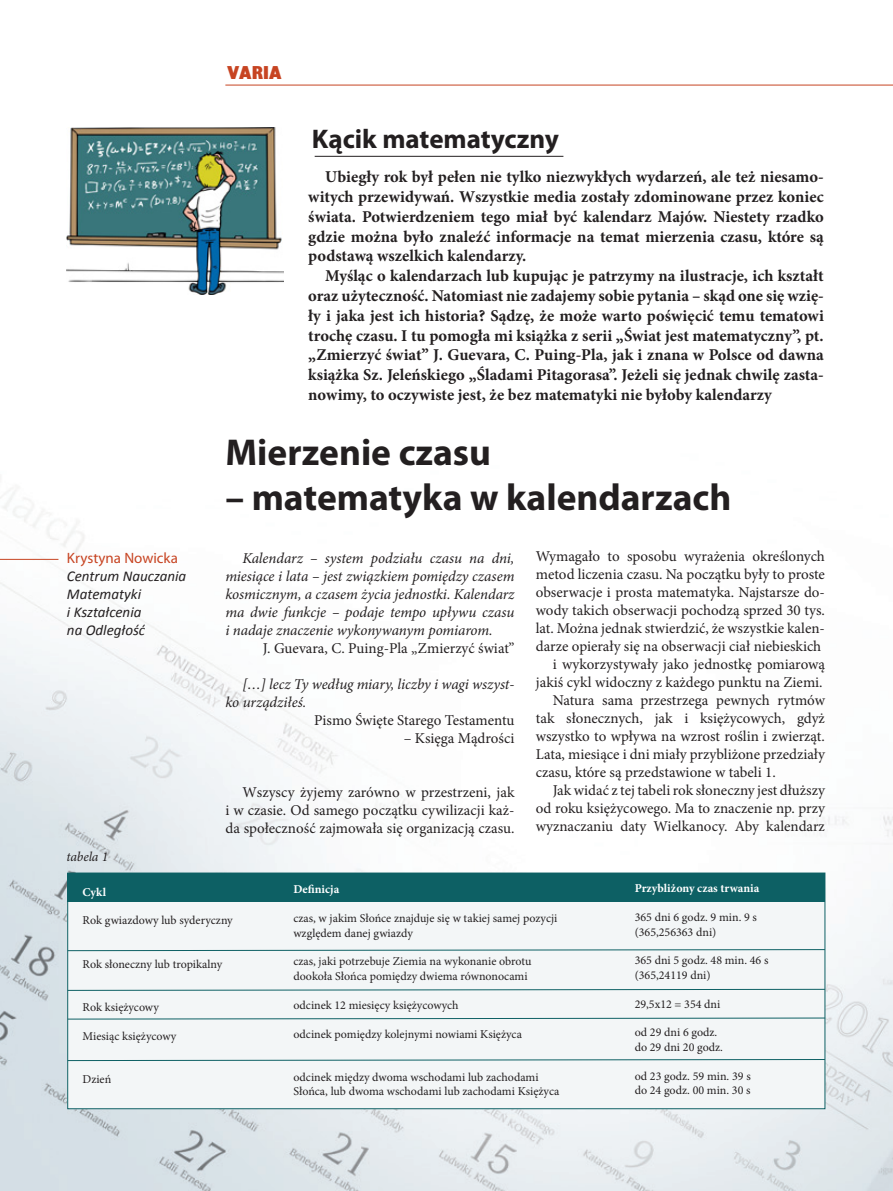
<style>
.page{position:relative;width:893px;height:1191px;background:#fff}
.page>*{position:absolute;margin:0;border:0;box-sizing:border-box;transform-origin:0 0}
.tytuł{font:700 37.5px "Myriad Pro";color:#231f20}
.tytuł-2{font:700 27px "Myriad Pro";color:#231f20}
.zywa_pagina{font:900 18px "EFN Gilead";color:#c74422}
.tekst{font:700 16.5px/19.8px "Minion Pro";color:#231f20;text-align:justify}
.tekst-2{font:15px/18px "Minion Pro";color:#231f20;text-align:justify}
.tekst-3{font:italic 15px/18px "Minion Pro";letter-spacing:-.005em;color:#231f20;text-align:justify}
.autor_wydział{font:italic 15px/18px "Calibri";color:#231f20}
.autor{font:15px "Myriad Pro";color:#c74422}
.podpis_pod_zdjeciem{font:italic 13.5px "Minion Pro";letter-spacing:-.01em;color:#231f20}
.tekst-4{font:12px "Minion Pro";color:#231f20}
.tekst-5{font:700 12px "Minion Pro";color:#fff}
</style>
<div class="page">
<hr style="left:225px;top:85px;width:668px;height:1px;background:#c74422">
<img style="left:0;top:490px;width:893px;height:701px">
<hr style="left:0;top:559px;width:58px;height:1px;background:#c74422">
<img style="left:67px;top:128px;width:217px;height:167px">
<div style="left:68px;top:874px;width:757px;height:235px;background:#f3f6f7"></div>
<div style="left:68px;top:873px;width:757px;height:28px;background:#0d6064"></div>
<svg style="left:69px;top:949px;width:757px;height:2px;background:#80abad"></svg>
<svg style="left:69px;top:988px;width:757px;height:3px"></svg>
<svg style="left:69px;top:1017px;width:757px;height:2px"></svg>
<svg style="left:69px;top:1058px;width:757px;height:3px"></svg>
<div style="left:67px;top:872px;width:758px;height:237px;border:1px solid #0d6064"></div>
<hr style="left:315px;top:156px;width:248px;height:1px;background:#231f20">
<p class="zywa_pagina" style="left:227px;top:61px;width:56px">VARIA</p>
<p class="tytuł-2" style="left:312px;top:121px;width:249px">Kącik matematyczny</p>
<p class="tekst" style="left:308px;top:167px;width:517px;text-indent:17px">Ubiegły rok był pełen nie tylko niezwykłych wydarzeń, ale też niesamo&shy;witych przewidywań. Wszystkie media zostały zdominowane przez koniec świata. Potwierdzeniem tego miał być kalendarz Majów. Niestety rzadko gdzie można było znaleźć informacje na temat mierzenia czasu, które są podstawą wszelkich kalendarzy.</p>
<p class="tekst" style="left:308px;top:266px;width:517px;text-indent:17px">Myśląc o kalendarzach lub kupując je patrzymy na ilustracje, ich kształt oraz użyteczność. Natomiast nie zadajemy sobie pytania – skąd one się wzię&shy;ły i jaka jest ich historia? Sądzę, że może warto poświęcić temu tematowi trochę czasu. I tu pomogła mi książka z serii „Świat jest matematyczny”, pt. „Zmierzyć świat” J. Guevara, C. Puing-Pla, jak i znana w Polsce od dawna książka Sz. Jeleńskiego „Śladami Pitagorasa”. Jeżeli się jednak chwilę zasta&shy;nowimy, to oczywiste jest, że bez matematyki nie byłoby kalendarzy</p>
<p class="autor" style="left:67px;top:548px;width:113px">Krystyna Nowicka</p>
<p class="autor_wydział" style="left:67px;top:566px;width:121px">Centrum Nauczania<br>Matematyki</p>
<p class="autor_wydział" style="left:67px;top:602px;width:80px">i Kształcenia na Odległość</p>
<p class="tytuł" style="left:225px;top:428px;width:267px">Mierzenie czasu</p>
<p class="tytuł" style="left:225px;top:473px;width:508px">– matematyka w kalendarzach</p>
<p class="tekst-3" style="left:225px;top:549px;width:291px;text-indent:17px">Kalendarz – system podziału czasu na dni, miesiące i lata – jest związkiem pomiędzy czasem kosmicznym, a czasem życia jednostki. Kalendarz ma dwie funkcje – podaje tempo upływu czasu i nadaje znaczenie wykonywanym pomiarom.</p>
<p class="tekst-2" style="left:263px;top:639px;width:253px">J. Guevara, C. Puing-Pla „Zmierzyć świat”</p>
<p class="tekst-3" style="left:225px;top:675px;width:291px;text-indent:17px">[…] lecz Ty według miary, liczby i wagi wszyst&shy;ko urządziłeś.</p>
<p class="tekst-2" style="left:314px;top:711px;width:202px">Pismo Święte Starego Testamentu</p>
<p class="tekst-2" style="left:404px;top:729px;width:112px">– Księga Mądrości</p>
<p class="tekst-2" style="left:225px;top:783px;width:291px;text-indent:17px">Wszyscy żyjemy zarówno w przestrzeni, jak i w czasie. Od samego początku cywilizacji każ&shy;da społeczność zajmowała się organizacją czasu.</p>
<p class="tekst-2" style="left:536px;top:547px;width:291px">Wymagało to sposobu wyrażenia określonych metod liczenia czasu. Na początku były to proste obserwacje i prosta matematyka. Najstarsze do&shy;wody takich obserwacji pochodzą sprzed 30 tys. lat. Można jednak stwierdzić, że wszystkie kalen&shy;darze opierały się na obserwacji ciał niebieskich</p>
<p class="tekst-2" style="left:536px;top:655px;width:291px;text-align:right">i wykorzystywały jako jednostkę pomiarową jakiś cykl widoczny z każdego punktu na Ziemi.</p>
<p class="tekst-2" style="left:536px;top:691px;width:291px;text-indent:17px">Natura sama przestrzega pewnych rytmów tak słonecznych, jak i księżycowych, gdyż wszystko to wpływa na wzrost roślin i zwierząt.<br>Lata, miesiące i dni miały przybliżone przedziały czasu, które są przedstawione w tabeli 1.</p>
<p class="tekst-2" style="left:536px;top:781px;width:291px;text-indent:17px">Jak widać z tej tabeli rok słoneczny jest dłuższy od roku księżycowego. Ma to znaczenie np. przy wyznaczaniu daty Wielkanocy. Aby kalendarz</p>
<p class="podpis_pod_zdjeciem" style="left:67px;top:847px;width:43px">tabela 1</p>
<p class="tekst-5" style="left:83px;top:883px;width:25px">Cykl</p>
<p class="tekst-4" style="left:83px;top:912px;width:152px">Rok gwiazdowy lub syderyczny</p>
<p class="tekst-4" style="left:83px;top:955px;width:141px">Rok słoneczny lub tropikalny</p>
<p class="tekst-4" style="left:83px;top:999px;width:78px">Rok księżycowy</p>
<p class="tekst-4" style="left:83px;top:1027px;width:95px">Miesiąc księżycowy</p>
<p class="tekst-4" style="left:83px;top:1071px;width:30px">Dzień</p>
<p class="tekst-5" style="left:293px;top:881px;width:47px">Definicja</p>
<p class="tekst-4" style="left:293px;top:910px;width:266px">czas, w jakim Słońce znajduje się w takiej samej pozycji</p>
<p class="tekst-4" style="left:293px;top:924px;width:121px">względem danej gwiazdy</p>
<p class="tekst-4" style="left:293px;top:953px;width:239px">czas, jaki potrzebuje Ziemia na wykonanie obrotu</p>
<p class="tekst-4" style="left:293px;top:968px;width:236px">dookoła Słońca pomiędzy dwiema równonocami</p>
<p class="tekst-4" style="left:293px;top:996px;width:167px">odcinek 12 miesięcy księżycowych</p>
<p class="tekst-4" style="left:293px;top:1025px;width:230px">odcinek pomiędzy kolejnymi nowiami Księżyca</p>
<p class="tekst-4" style="left:293px;top:1068px;width:247px">odcinek między dwoma wschodami lub zachodami</p>
<p class="tekst-4" style="left:293px;top:1083px;width:267px">Słońca, lub dwoma wschodami lub zachodami Księżyca</p>
<p class="tekst-5" style="left:635px;top:880px;width:126px">Przybliżony czas trwania</p>
<p class="tekst-4" style="left:635px;top:909px;width:124px">365 dni 6 godz. 9 min. 9 s</p>
<p class="tekst-4" style="left:635px;top:923px;width:83px">(365,256363 dni)</p>
<p class="tekst-4" style="left:635px;top:952px;width:135px">365 dni 5 godz. 48 min. 46 s</p>
<p class="tekst-4" style="left:635px;top:967px;width:77px">(365,24119 dni)</p>
<p class="tekst-4" style="left:635px;top:995px;width:87px">29,5x12 = 354 dni</p>
<p class="tekst-4" style="left:635px;top:1024px;width:84px">od 29 dni 6 godz.</p>
<p class="tekst-4" style="left:635px;top:1039px;width:90px">do 29 dni 20 godz.</p>
<p class="tekst-4" style="left:635px;top:1067px;width:118px">od 23 godz. 59 min. 39 s</p>
<p class="tekst-4" style="left:635px;top:1082px;width:117px">do 24 godz. 00 min. 30 s</p>
</div>
